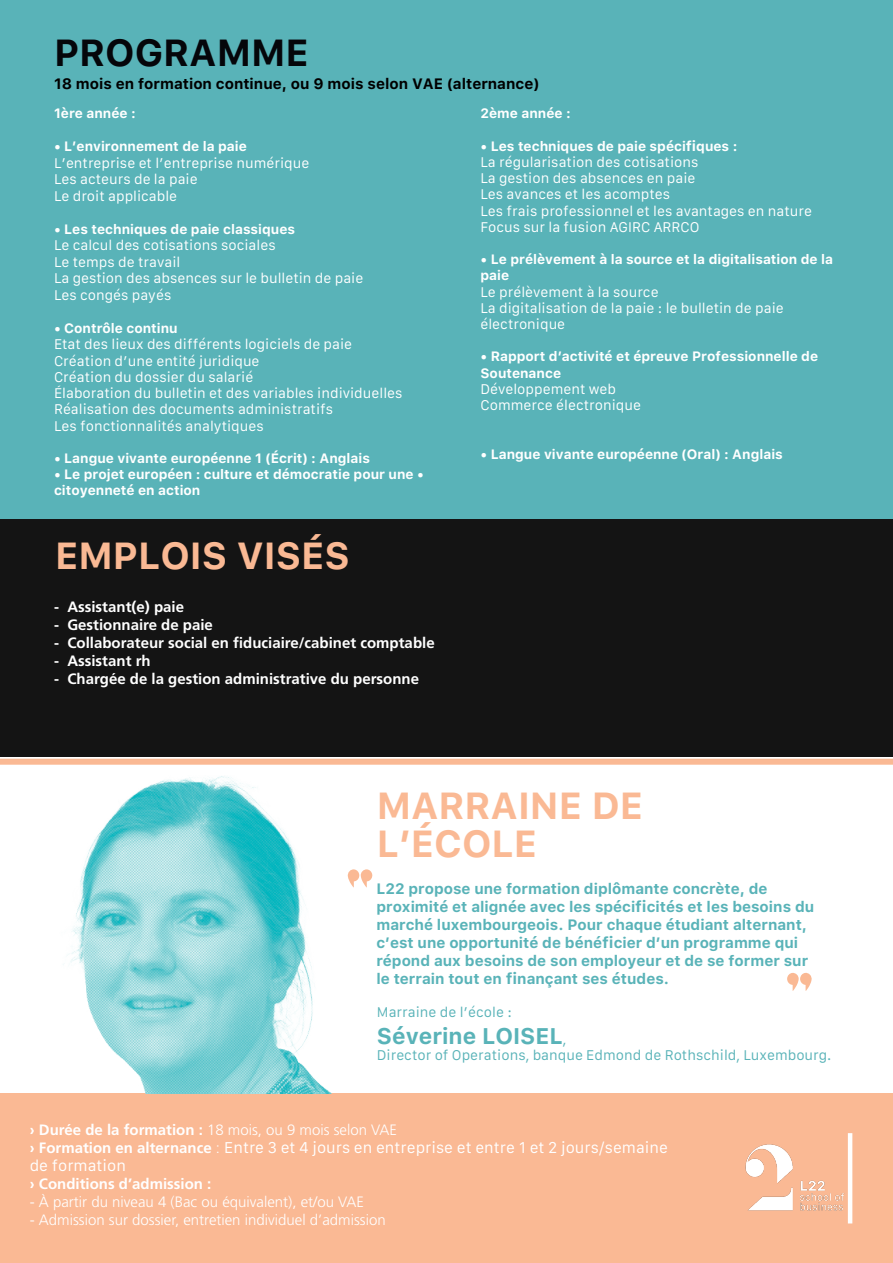
<style>
.page{position:relative;width:893px;height:1263px;background:#fff}
.page>*{position:absolute;margin:0;border:0;box-sizing:border-box;transform-origin:0 0}
.t1{font:700 37.5px/37.5px "Galvji";color:#fab994}
.t2{font:700 37.5px "Galvji";color:#05060a}
.t3{font:700 22.5px "Galvji";color:#59b3b8}
.t4{font:700 15px/18px "Galvji";color:#59b3b8}
.t5{font:700 15px "Frutiger LT Std";color:#fff}
.t6{font:300 15px "Frutiger LT Std";color:#fff}
.t7{font:15px "Galvji";color:#fff}
.t8{font:700 15px "Galvji";color:#000}
.t9{font:13.5px/16.2px "Galvji";color:#fff}
.t10{font:700 13.5px/16.2px "Galvji";color:#fff}
.t11{font:13.5px "Galvji";color:#59b3b8}
.s1{font-weight:400;font-size:13.5px}
.s2{font-weight:700}
.s3{font-family:"Frutiger LT Std";font-weight:700}
.s4{font-family:"Frutiger LT Std";font-weight:300}
</style>
<div class="page">
<div style="left:0;top:518px;width:893px;height:239px;background:#141414"></div>
<div style="left:0;top:1093px;width:893px;height:170px;background:#fab994"></div>
<div style="left:0;top:759px;width:893px;height:6px;background:#fab994"></div>
<hr style="left:848px;top:1133px;width:4px;height:90px;background:#fff">
<img style="left:745px;top:1133px;width:108px;height:84px">
<div style="left:0;top:0;width:893px;height:518px;background:#59b3b8"></div>
<svg style="left:348px;top:869px;width:25px;height:18px"></svg>
<svg style="left:787px;top:972px;width:25px;height:19px"></svg>
<img style="left:63px;top:776px;width:285px;height:317px">
<p class="t2" style="left:54px;top:31px;width:256px">PROGRAMME</p>
<p class="t8" style="left:54px;top:75px;width:487px">18 mois en formation continue, ou 9 mois selon VAE (alternance)</p>
<p class="t10" style="left:54px;top:106px;width:83px">1ère année :</p>
<p class="t10" style="left:54px;top:139px;width:194px">• L’environnement de la paie</p>
<p class="t9" style="left:54px;top:155px;width:257px">L’entreprise et l’entreprise numérique</p>
<p class="t9" style="left:54px;top:172px;width:145px">Les acteurs de la paie</p>
<p class="t9" style="left:54px;top:188px;width:125px">Le droit applicable</p>
<p class="t10" style="left:54px;top:221px;width:243px">• Les techniques de paie classiques</p>
<p class="t9" style="left:54px;top:238px;width:223px">Le calcul des cotisations sociales</p>
<p class="t9" style="left:54px;top:254px;width:128px">Le temps de travail</p>
<p class="t9" style="left:54px;top:271px;width:311px">La gestion des absences sur le bulletin de paie</p>
<p class="t9" style="left:54px;top:287px;width:119px">Les congés payés</p>
<p class="t10" style="left:54px;top:320px;width:125px">• Contrôle continu</p>
<p class="t9" style="left:54px;top:337px;width:300px">Etat des lieux des différents logiciels de paie</p>
<p class="t9" style="left:54px;top:353px;width:207px">Création d’une entité juridique</p>
<p class="t9" style="left:54px;top:369px;width:201px">Création du dossier du salarié</p>
<p class="t9" style="left:54px;top:386px;width:350px">Élaboration du bulletin et des variables individuelles</p>
<p class="t9" style="left:54px;top:402px;width:281px">Réalisation des documents administratifs</p>
<p class="t9" style="left:54px;top:418px;width:211px">Les fonctionnalités analytiques</p>
<p class="t10" style="left:54px;top:450px;width:317px">• Langue vivante européenne 1 (Écrit) : Anglais</p>
<p class="t10" style="left:54px;top:467px;width:371px">• Le projet européen : culture et démocratie pour une • citoyenneté en action</p>
<p class="t1" style="left:55px;top:538px;width:296px">EMPLOIS VISÉS</p>
<p class="t5" style="left:54px;top:598px;width:132px">- Assistant(e) paie</p>
<p class="t5" style="left:54px;top:616px;width:160px">- Gestionnaire de paie</p>
<p class="t5" style="left:54px;top:634px;width:382px">- Collaborateur social en fiduciaire/cabinet comptable</p>
<p class="t5" style="left:54px;top:652px;width:98px">- Assistant rh</p>
<p class="t5" style="left:54px;top:670px;width:367px">- Chargée de la gestion administrative du personne</p>
<p class="t10" style="left:480px;top:106px;width:92px">2ème année :</p>
<p class="t10" style="left:480px;top:138px;width:258px">• Les techniques de paie spécifiques :</p>
<p class="t9" style="left:480px;top:154px;width:219px">La régularisation des cotisations</p>
<p class="t9" style="left:480px;top:170px;width:216px">La gestion des absences en paie</p>
<p class="t9" style="left:480px;top:187px;width:191px">Les avances et les acomptes</p>
<p class="t9" style="left:480px;top:203px;width:333px">Les frais professionnel et les avantages en nature</p>
<p class="t9" style="left:480px;top:219px;width:221px">Focus sur la fusion AGIRC ARRCO</p>
<p class="t10" style="left:480px;top:251px;width:354px">• Le prélèvement à la source et la digitalisation de la paie</p>
<p class="t9" style="left:480px;top:284px;width:180px">Le prélèvement à la source</p>
<p class="t9" style="left:480px;top:300px;width:305px">La digitalisation de la paie : le bulletin de paie électronique</p>
<p class="t10" style="left:480px;top:349px;width:339px">• Rapport d’activité et épreuve Professionnelle de<br>Soutenance</p>
<p class="t9" style="left:480px;top:381px;width:137px">Développement web</p>
<p class="t9" style="left:480px;top:397px;width:162px">Commerce électronique</p>
<p class="t10" style="left:480px;top:446px;width:304px">• Langue vivante européenne (Oral) : Anglais</p>
<p class="t1" style="left:377px;top:788px;width:268px">MARRAINE DE<br>L’ÉCOLE</p>
<p class="t4" style="left:376px;top:880px;width:439px">L22 propose une formation diplômante concrète, de proximité et alignée avec les spécificités et les besoins du marché luxembourgeois. Pour chaque étudiant alternant, c’est une opportunité de bénéficier d’un programme qui répond aux besoins de son employeur et de se former sur le terrain tout en finançant ses études.</p>
<p class="t11" style="left:377px;top:1004px;width:136px">Marraine de l’école :</p>
<p class="t3" style="left:377px;top:1022px;width:191px">Séverine LOISEL<span class="s1">,</span></p>
<p class="t11" style="left:377px;top:1047px;width:456px">Director of Operations, banque Edmond de Rothschild, Luxembourg.</p>
<p class="t6" style="left:30px;top:1121px;width:369px"><span class="s2">› Durée de la formation :</span> 18 mois, ou 9 mois selon VAE</p>
<p class="t7" style="left:30px;top:1139px;width:640px"><span class="s3">› Formation en alternance</span> <span class="s4">:</span> Entre 3 et 4 jours en entreprise et entre 1 et 2 jours/semaine</p>
<p class="t7" style="left:30px;top:1157px;width:98px">de formation</p>
<p class="t5" style="left:30px;top:1175px;width:183px">› Conditions d’admission :</p>
<p class="t6" style="left:30px;top:1193px;width:336px">- À partir du niveau 4 (Bac ou équivalent), et/ou VAE</p>
<p class="t6" style="left:30px;top:1211px;width:357px">- Admission sur dossier, entretien individuel d’admission</p>
</div>
